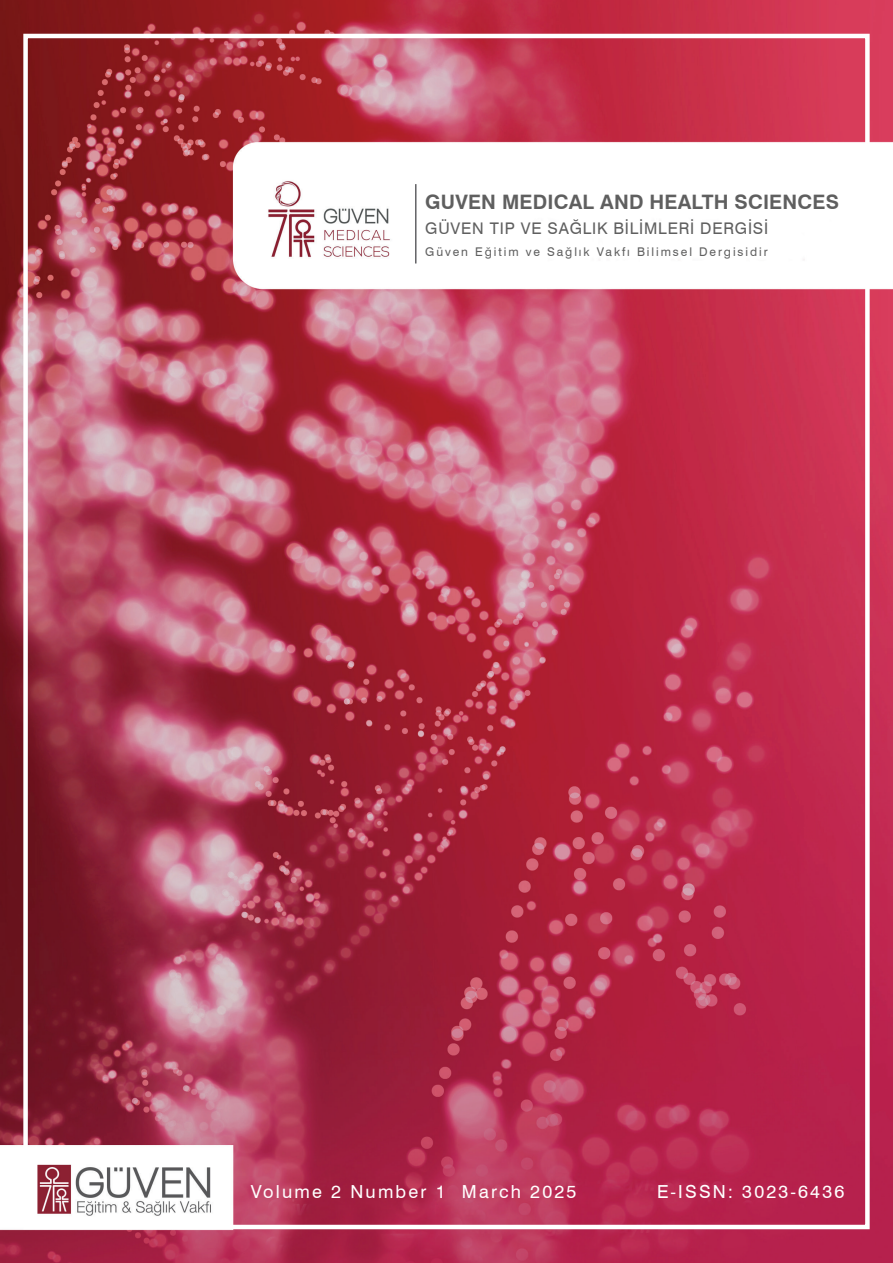
<style>
.page{position:relative;width:893px;height:1263px;background:#fff}
.page>*{position:absolute;margin:0;border:0;box-sizing:border-box;transform-origin:0 0}
.t1{font:700 19.95px "Swiss 721 BT";letter-spacing:.01em;color:#5f5f5f}
.t2{font:18px "Swiss 721 BT";letter-spacing:.12em;color:#fff}
.t3{font:16.05px "Swiss 721 BT";letter-spacing:.05em;color:#5f5f5f}
.t4{font:12px "Swiss 721 BT";letter-spacing:.16em;color:#5f5f5f}
</style>
<div class="page">
<img style="left:0;top:0;width:893px;height:1263px">
<div style="left:23px;top:34px;width:847px;height:1195px;border:4px solid #fff"></div>
<hr style="left:415px;top:184px;width:1px;height:79px;background:#636366">
<img style="left:261px;top:176px;width:139px;height:84px">
<h1 class="t1" style="left:425px;top:190px;width:415px">GUVEN MEDICAL AND HEALTH SCIENCES</h1>
<h3 class="t3" style="left:425px;top:219px;width:344px">GÜVEN TIP VE SAĞLIK BİLİMLERİ DERGİSİ</h3>
<p class="t4" style="left:425px;top:245px;width:344px">Güven Eğitim ve Sağlık Vakfı Bilimsel Dergisidir</p>
<h2 class="t2" style="left:251px;top:1181px;width:327px">Volume 2 Number 1 March 2025</h2>
<h2 class="t2" style="left:657px;top:1181px;width:189px">E-ISSN: 3023-6436</h2>
</div>
